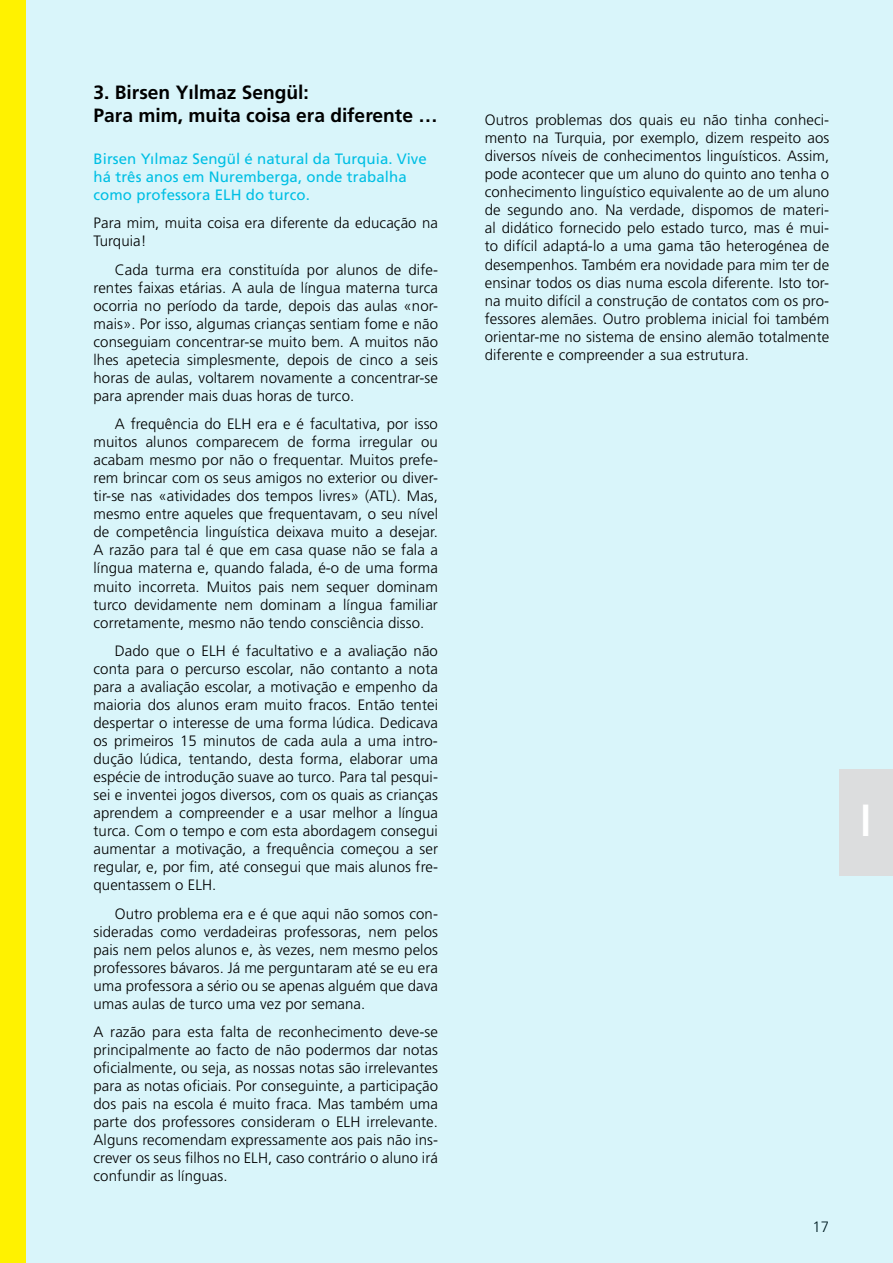
<style>
.page{position:relative;width:893px;height:1263px;background:#d9f5fa}
.page>*{position:absolute;margin:0;border:0;box-sizing:border-box;transform-origin:0 0}
.t1{font:700 condensed 45px "Frutiger";color:#fff;scale:.9 1}
.t2{font:700 19.2px/23.1px "Frutiger LT Pro";color:#000}
.t3{font:300 15px/18px "Frutiger";letter-spacing:.005em;color:#000;text-align:justify}
.t4{font:15px/18px "Frutiger LT Pro";letter-spacing:.005em;color:#00bfe4}
</style>
<div class="page">
<div style="left:840px;top:770px;width:53px;height:106px;background:#dcddde"></div>
<div style="left:0;top:0;width:26px;height:1263px;background:#fff200"></div>
<p class="t2" style="left:94px;top:81px;width:345px">3. Birsen Yılmaz Sengül:<br>Para mim, muita coisa era diferente …</p>
<p class="t4" style="left:94px;top:149px;width:335px">Birsen Yılmaz Sengül é natural da Turquia. Vive há três anos em Nuremberga, onde trabalha como professora ELH do turco.</p>
<p class="t3" style="left:94px;top:214px;width:346px">Para mim, muita coisa era diferente da educação na<br>Turquia!</p>
<p class="t3" style="left:94px;top:261px;width:346px;text-indent:21px">Cada turma era constituída por alunos de dife&shy;rentes faixas etárias. A aula de língua materna turca ocorria no período da tarde, depois das aulas «nor&shy;mais». Por isso, algumas crianças sentiam fome e não conseguiam concentrar-se muito bem. A muitos não lhes apetecia simplesmente, depois de cinco a seis horas de aulas, voltarem novamente a concentrar-se para aprender mais duas horas de turco.</p>
<p class="t3" style="left:94px;top:415px;width:346px;text-indent:21px">A frequência do ELH era e é facultativa, por isso muitos alunos comparecem de forma irregular ou acabam mesmo por não o frequentar. Muitos prefe&shy;rem brincar com os seus amigos no exterior ou diver&shy;tir-se nas «atividades dos tempos livres» (ATL). Mas, mesmo entre aqueles que frequentavam, o seu nível de competência linguística deixava muito a desejar.<br>A razão para tal é que em casa quase não se fala a língua materna e, quando falada, é-o de uma forma muito incorreta. Muitos pais nem sequer dominam turco devidamente nem dominam a língua familiar corretamente, mesmo não tendo consciência disso.</p>
<p class="t3" style="left:94px;top:642px;width:346px;text-indent:21px">Dado que o ELH é facultativo e a avaliação não conta para o percurso escolar, não contanto a nota para a avaliação escolar, a motivação e empenho da maioria dos alunos eram muito fracos. Então tentei despertar o interesse de uma forma lúdica. Dedicava os primeiros 15 minutos de cada aula a uma intro&shy;dução lúdica, tentando, desta forma, elaborar uma espécie de introdução suave ao turco. Para tal pesqui&shy;sei e inventei jogos diversos, com os quais as crianças aprendem a compreender e a usar melhor a língua turca. Com o tempo e com esta abordagem consegui aumentar a motivação, a frequência começou a ser regular, e, por fim, até consegui que mais alunos fre&shy;quentassem o ELH.</p>
<p class="t3" style="left:94px;top:904px;width:346px;text-indent:21px">Outro problema era e é que aqui não somos con&shy;sideradas como verdadeiras professoras, nem pelos pais nem pelos alunos e, às vezes, nem mesmo pelos professores bávaros. Já me perguntaram até se eu era uma professora a sério ou se apenas alguém que dava umas aulas de turco uma vez por semana.</p>
<p class="t3" style="left:94px;top:1023px;width:346px">A razão para esta falta de reconhecimento deve-se principalmente ao facto de não podermos dar notas oficialmente, ou seja, as nossas notas são irrelevantes para as notas oficiais. Por conseguinte, a participação dos pais na escola é muito fraca. Mas também uma parte dos professores consideram o ELH irrelevante.<br>Alguns recomendam expressamente aos pais não ins&shy;crever os seus filhos no ELH, caso contrário o aluno irá confundir as línguas.</p>
<p class="t3" style="left:485px;top:111px;width:346px">Outros problemas dos quais eu não tinha conheci&shy;mento na Turquia, por exemplo, dizem respeito aos diversos níveis de conhecimentos linguísticos. Assim, pode acontecer que um aluno do quinto ano tenha o conhecimento linguístico equivalente ao de um aluno de segundo ano. Na verdade, dispomos de materi&shy;al didático fornecido pelo estado turco, mas é mui&shy;to difícil adaptá-lo a uma gama tão heterogénea de desempenhos. Também era novidade para mim ter de ensinar todos os dias numa escola diferente. Isto tor&shy;na muito difícil a construção de contatos com os pro&shy;fessores alemães. Outro problema inicial foi também orientar-me no sistema de ensino alemão totalmente diferente e compreender a sua estrutura.</p>
<h1 class="t1" style="left:860px;top:794px;width:14px">I</h1>
<p class="t3" style="left:812px;top:1218px;width:18px">17</p>
</div>
